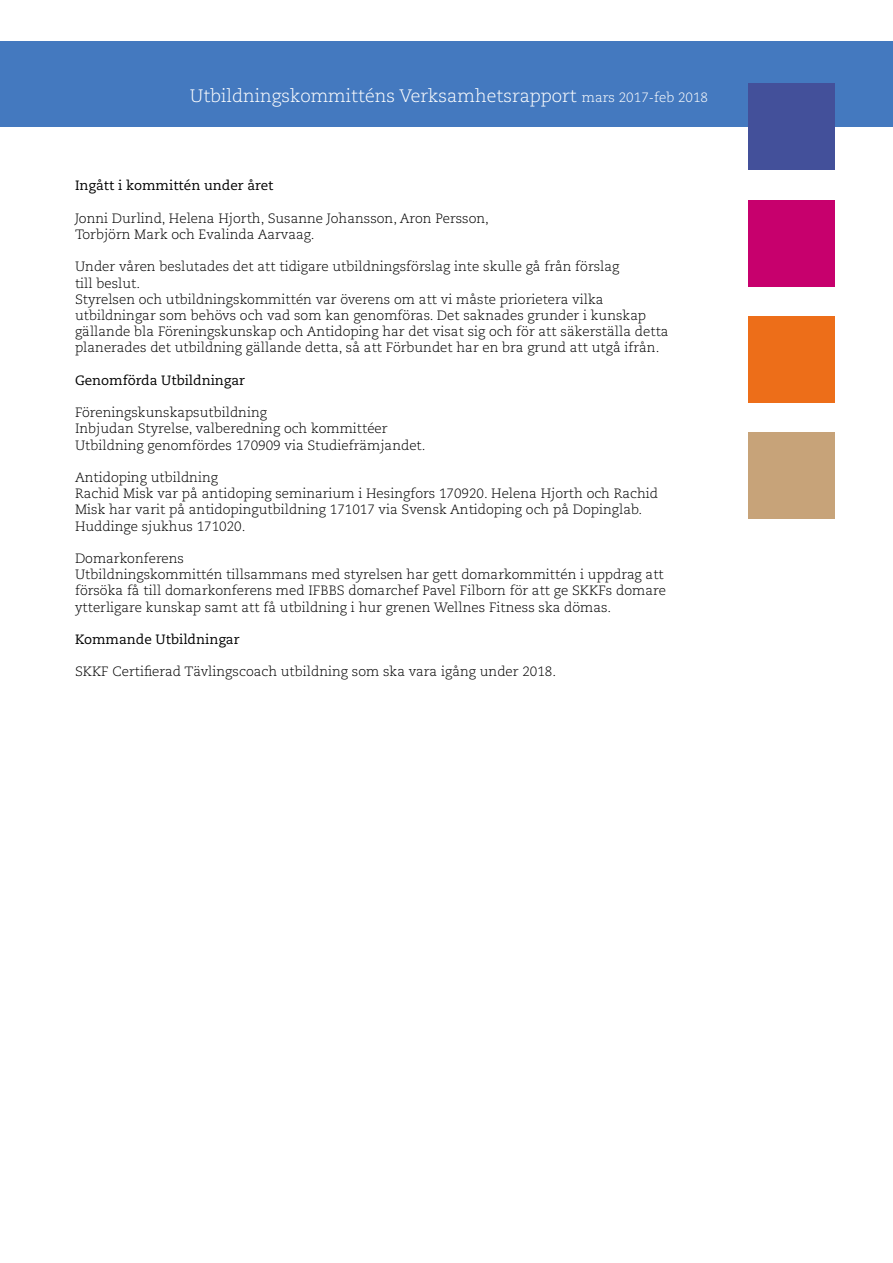
<style>
.page{position:relative;width:893px;height:1263px;background:#fff}
.page>*{position:absolute;margin:0;border:0;box-sizing:border-box;transform-origin:0 0}
.t1{font:300 18px "Caecilia LT Std";color:#fff}
.t2{font:300 13.5px/16.2px "Caecilia LT Std";color:#000}
.t3{font:13.5px "Caecilia LT Std";color:#000}
.s1{font-size:13.5px}
</style>
<div class="page">
<div style="left:0;top:41px;width:893px;height:86px;background:#4479bf"></div>
<div style="left:748px;top:84px;width:86px;height:86px;background:#43509a"></div>
<div style="left:748px;top:200px;width:86px;height:86px;background:#c7006d"></div>
<div style="left:748px;top:316px;width:86px;height:86px;background:#ed6e19"></div>
<div style="left:748px;top:432px;width:86px;height:86px;background:#c7a379"></div>
<h1 class="t1" style="left:190px;top:86px;width:520px">Utbildningskommitténs Verksamhetsrapport <span class="s1">mars 2017-feb 2018</span></h1>
<p class="t3" style="left:75px;top:178px;width:200px">Ingått i kommittén under året</p>
<p class="t2" style="left:75px;top:210px;width:415px">Jonni Durlind, Helena Hjorth, Susanne Johansson, Aron Persson,<br>Torbjörn Mark och Evalinda Aarvaag.</p>
<p class="t2" style="left:75px;top:259px;width:595px">Under våren beslutades det att tidigare utbildningsförslag inte skulle gå från förslag<br>till beslut.<br>Styrelsen och utbildningskommittén var överens om att vi måste priorietera vilka utbildningar som behövs och vad som kan genomföras. Det saknades grunder i kunskap gällande bla Föreningskunskap och Antidoping har det visat sig och för att säkerställa detta planerades det utbildning gällande detta, så att Förbundet har en bra grund att utgå ifrån.</p>
<p class="t3" style="left:75px;top:372px;width:172px">Genomförda Utbildningar</p>
<p class="t2" style="left:75px;top:405px;width:352px">Föreningskunskapsutbildning<br>Inbjudan Styrelse, valberedning och kommittéer<br>Utbildning genomfördes 170909 via Studiefrämjandet.</p>
<p class="t2" style="left:75px;top:470px;width:585px">Antidoping utbildning<br>Rachid Misk var på antidoping seminarium i Hesingfors 170920. Helena Hjorth och Rachid Misk har varit på antidopingutbildning 171017 via Svensk Antidoping och på Dopinglab.<br>Huddinge sjukhus 171020.</p>
<p class="t2" style="left:75px;top:551px;width:592px">Domarkonferens<br>Utbildningskommittén tillsammans med styrelsen har gett domarkommittén i uppdrag att försöka få till domarkonferens med IFBBS domarchef Pavel Filborn för att ge SKKFs domare ytterligare kunskap samt att få utbildning i hur grenen Wellnes Fitness ska dömas.</p>
<p class="t3" style="left:75px;top:631px;width:166px">Kommande Utbildningar</p>
<p class="t2" style="left:75px;top:664px;width:483px">SKKF Certifierad Tävlingscoach utbildning som ska vara igång under 2018.</p>
</div>
